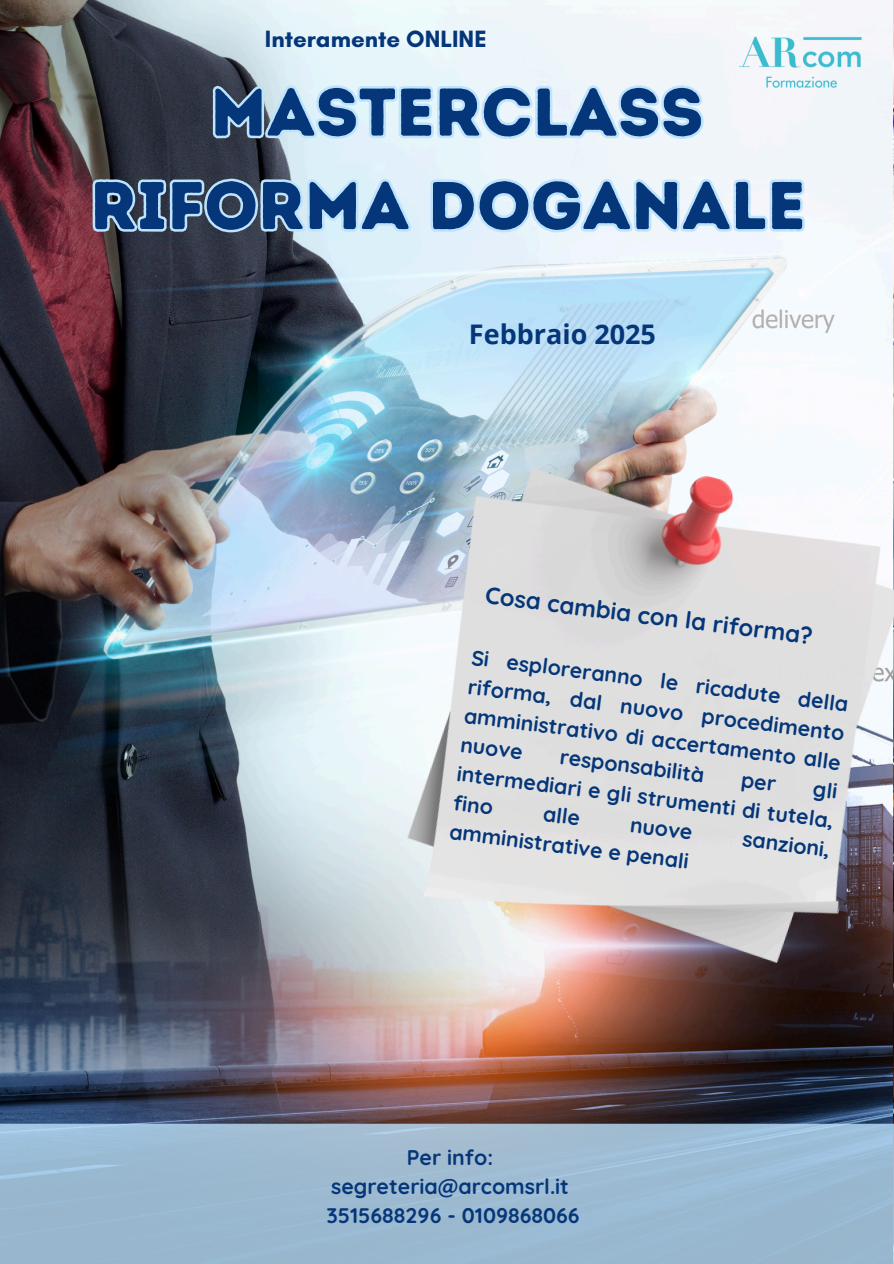
<style>
.page{position:relative;width:894px;height:1264px;background:#fff}
.page>*{position:absolute;margin:0;border:0;box-sizing:border-box;transform-origin:0 0}
.t1{font:67.2px/93.3px "Intro Rust Base";color:#043679;text-align:center}
.t2{font:700 27px "Open Sans";color:#043679}
.t3{font:700 24px "Glacial Indifference";color:#043679}
.t4{font:700 23.7px "Quicksand";color:#043679}
.t5{font:700 21.15px/29.1px "Quicksand";color:#043679;text-align:justify}
</style>
<div class="page">
<img style="left:0;top:0;width:892px;height:1123px">
<div style="left:0;top:1123px;width:893px;height:140px;background:linear-gradient(to bottom,#a1bfd7,#97b6cd)"></div>
<img style="left:728px;top:13px;width:143px;height:96px">
<svg style="left:210px;top:83px;width:495px;height:60px;background:#c9deec"></svg>
<svg style="left:89px;top:176px;width:718px;height:59px;background:#b9ccdb"></svg>
<img style="left:378px;top:422px;width:515px;height:574px">
<svg style="left:741px;top:775px;width:35px;height:17px"></svg>
<h2 class="t3" style="left:265px;top:24px;width:223px">Interamente ONLINE</h2>
<h1 class="t1" style="left:90px;top:65px;width:716px">MASTERCLASS<br>RIFORMA DOGANALE</h1>
<p class="t2" style="left:469px;top:315px;width:188px">Febbraio 2025</p>
<h3 class="t4" style="left:487px;top:580px;width:331px;rotate:7deg">Cosa cambia con la riforma?</h3>
<p class="t5" style="left:473px;top:643px;width:381px;rotate:7deg">Si esploreranno le ricadute della riforma, dal nuovo procedimento amministrativo di accertamento alle nuove</p>
<p class="t5" style="left:561px;top:742px;width:147px;rotate:7deg">responsabilità</p>
<p class="t5" style="left:462px;top:730px;width:381px;line-height:28.7px;text-indent:355px;rotate:7deg">gli intermediari e gli strumenti di tutela, fino</p>
<p class="t5" style="left:545px;top:798px;width:39px;rotate:7deg">alle</p>
<p class="t5" style="left:632px;top:809px;width:64px;rotate:7deg">nuove</p>
<p class="t5" style="left:451px;top:816px;width:242px;rotate:7deg">amministrative e penali</p>
<p class="t5" style="left:744px;top:824px;width:89px;rotate:7deg">sanzioni,</p>
<p class="t5" style="left:406px;top:1142px;width:88px">Per info:</p>
<p class="t5" style="left:331px;top:1171px;width:239px">segreteria@arcomsrl.it</p>
<h3 class="t5" style="left:326px;top:1200px;width:255px">3515688296 - 0109868066</h3>
</div>
